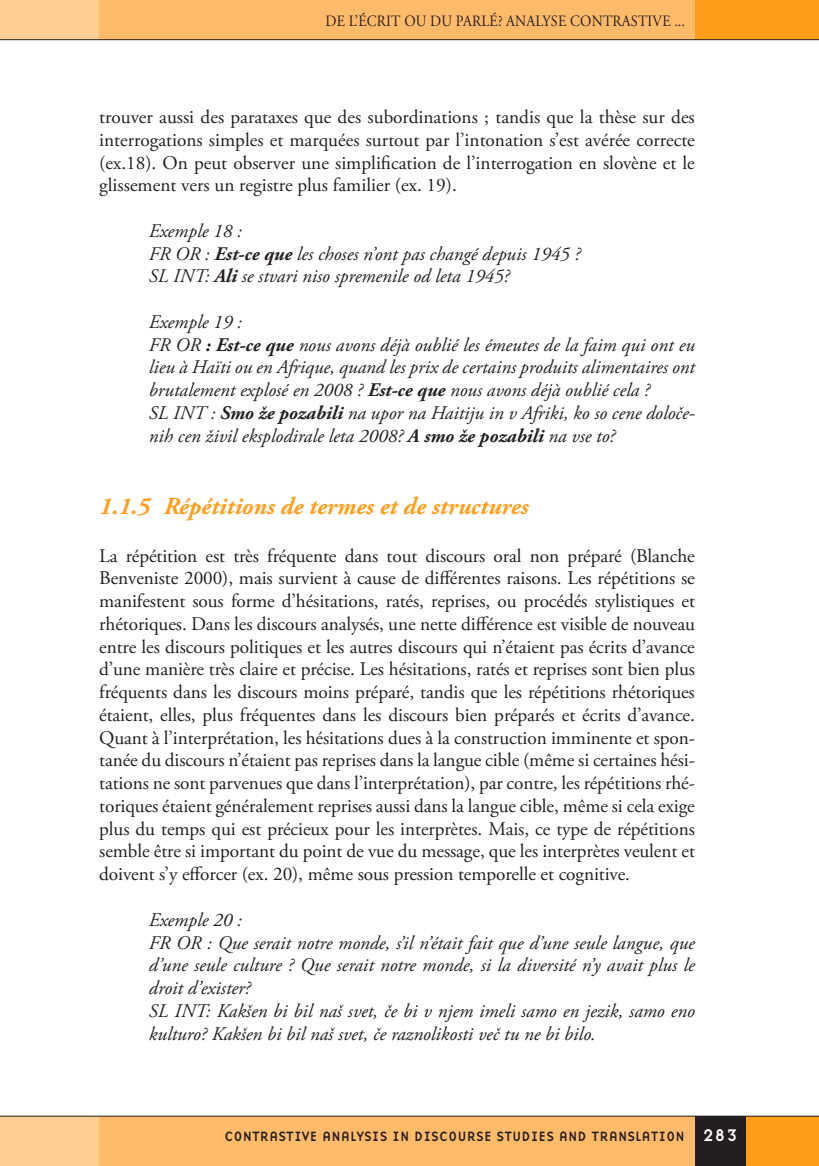
<style>
.page{position:relative;width:819px;height:1166px;background:#fff}
.page>*{position:absolute;margin:0;border:0;box-sizing:border-box;transform-origin:0 0}
.t1{font:italic 700 24.5px "Adobe Garamond Pro";color:#ff9d1b}
.t2{font:19.25px/22.8px "Adobe Garamond Pro";letter-spacing:-.005em;color:#231f20;text-align:justify}
.t3{font:italic 19.25px/22.8px "Adobe Garamond Pro";color:#231f20}
.t4{font:17.5px "Base Nine";color:#fff}
.t5{font:15.75px "Adobe Garamond Pro";letter-spacing:.015em;color:#231f20;scale:.9 1}
.t6{font:14px "Base Nine";color:#231f20}
.s1{font-weight:700}
</style>
<div class="page">
<div style="left:99px;top:0;width:596px;height:40px;background:#ffba6a"></div>
<div style="left:74px;top:1116px;width:620px;height:50px;background:#ffba6a"></div>
<div style="left:0;top:1116px;width:99px;height:50px;background:#ffce94"></div>
<div style="left:0;top:0;width:99px;height:40px;background:#ffce94"></div>
<div style="left:745px;top:1116px;width:73px;height:50px;background:#ff9d1b"></div>
<div style="left:694px;top:1116px;width:51px;height:50px;background:#231f20"></div>
<div style="left:694px;top:0;width:124px;height:40px;background:#ff9d1b"></div>
<hr style="left:0;top:39px;width:818px;height:1px;background:#231f20">
<hr style="left:0;top:1116px;width:818px;height:1px;background:#231f20">
<p class="t5" style="left:325px;top:11px;width:401px">DE L’ÉCRIT OU DU PARLÉ? ANALYSE CONTRASTIVE ...</p>
<p class="t2" style="left:99px;top:106px;width:597px">trouver aussi des parataxes que des subordinations ; tandis que la thèse sur des interrogations simples et marquées surtout par l’intonation s’est avérée correcte (ex.18). On peut observer une simplification de l’interrogation en slovène et le glissement vers un registre plus familier (ex. 19).</p>
<p class="t3" style="left:149px;top:220px;width:433px">Exemple 18 :<br>FR OR : <span class="s1">Est-ce que</span> les choses n’ont pas changé depuis 1945 ?<br>SL INT: <span class="s1">Ali</span> se stvari niso spremenile od leta 1945?</p>
<p class="t3" style="left:149px;top:311px;width:547px">Exemple 19 :<br>FR OR <span class="s1">: Est-ce que</span> nous avons déjà oublié les émeutes de la faim qui ont eu lieu à Haïti ou en Afrique, quand les prix de certains produits alimentaires ont brutalement explosé en 2008 ? <span class="s1">Est-ce que</span> nous avons déjà oublié cela ?<br>SL INT : <span class="s1">Smo že pozabili</span> na upor na Haitiju in v Afriki, ko so cene določe&shy;nih cen živil eksplodirale leta 2008? <span class="s1">A smo že pozabili</span> na vse to?</p>
<p class="t1" style="left:99px;top:492px;width:430px">1.1.5 Répétitions de termes et de structures</p>
<p class="t2" style="left:99px;top:545px;width:597px">La répétition est très fréquente dans tout discours oral non préparé (Blanche Benveniste 2000), mais survient à cause de différentes raisons. Les répétitions se manifestent sous forme d’hésitations, ratés, reprises, ou procédés stylistiques et rhétoriques. Dans les discours analysés, une nette différence est visible de nouveau entre les discours politiques et les autres discours qui n’étaient pas écrits d’avance d’une manière très claire et précise. Les hésitations, ratés et reprises sont bien plus fréquents dans les discours moins préparé, tandis que les répétitions rhétoriques étaient, elles, plus fréquentes dans les discours bien préparés et écrits d’avance.<br>Quant à l’interprétation, les hésitations dues à la construction imminente et spon&shy;tanée du discours n’étaient pas reprises dans la langue cible (même si certaines hési&shy;tations ne sont parvenues que dans l’interprétation), par contre, les répétitions rhé&shy;toriques étaient généralement reprises aussi dans la langue cible, même si cela exige plus du temps qui est précieux pour les interprètes. Mais, ce type de répétitions semble être si important du point de vue du message, que les interprètes veulent et doivent s’y efforcer (ex. 20), même sous pression temporelle et cognitive.</p>
<p class="t3" style="left:149px;top:909px;width:547px">Exemple 20 :<br>FR OR : Que serait notre monde, s’il n’était fait que d’une seule langue, que d’une seule culture ? Que serait notre monde, si la diversité n’y avait plus le droit d’exister?<br>SL INT: Kakšen bi bil naš svet, če bi v njem imeli samo en jezik, samo eno kulturo? Kakšen bi bil naš svet, če raznolikosti več tu ne bi bilo.</p>
<p class="t6" style="left:224px;top:1126px;width:462px">CONTRASTIVE ANALYSIS IN DISCOURSE STUDIES AND TRANSLATION</p>
<p class="t4" style="left:702px;top:1123px;width:37px">283</p>
</div>
